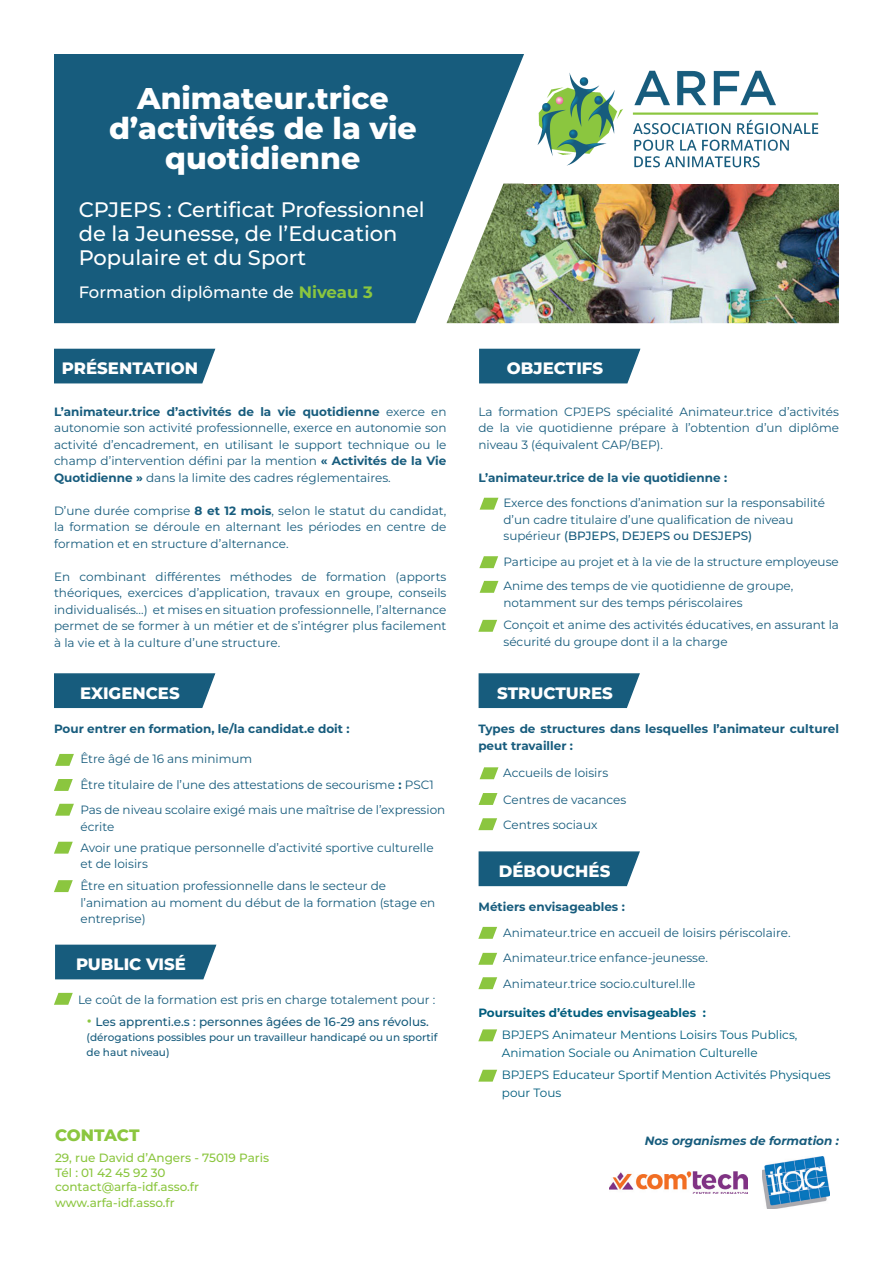
<style>
.page{position:relative;width:893px;height:1263px;background:#fff}
.page>*{position:absolute;margin:0;border:0;box-sizing:border-box;transform-origin:0 0}
.t1{font:800 30px/30px "Montserrat";color:#fff;text-align:center}
.t2{font:500 21px/24px "Montserrat";color:#fff}
.t3{font:800 16.5px "Montserrat";color:#fff}
.t4{font:500 16.5px "Montserrat";color:#fff}
.t5{font:800 16.5px "Montserrat";letter-spacing:-.01em;color:#8bc63f}
.t6{font:12px/16.5px "Montserrat";color:#175c7d}
.t7{font:700 12px/16.5px "Montserrat";color:#175c7d}
.t8{font:12px/18px "Montserrat";color:#005d7d}
.t9{font:500 12px/14.4px "Montserrat";color:#8bc63f}
.t10{font:500 12px "Montserrat";color:#175c7d}
.t11{font:700 12px "Montserrat";color:#005d7d}
.t12{font:italic 700 12px "Montserrat";color:#175c7d}
.t13{font:500 10.5px/15px "Montserrat";color:#175c7d}
.s1{font-weight:700;color:#8bc63f}
.s2{font-weight:700}
.s3{font-weight:500}
.s4{font-size:18px;color:#8bc63f}
</style>
<div class="page">
<img style="left:525px;top:184px;width:314px;height:139px">
<img style="left:537px;top:70px;width:282px;height:98px">
<img style="left:762px;top:1157px;width:68px;height:52px">
<img style="left:609px;top:1172px;width:138px;height:22px">
<svg style="left:54px;top:54px;width:471px;height:270px;background:#2c6984"></svg>
<svg style="left:54px;top:348px;width:162px;height:36px;background:#286886"></svg>
<svg style="left:479px;top:348px;width:162px;height:36px;background:#286886"></svg>
<svg style="left:478px;top:1070px;width:19px;height:12px"></svg>
<svg style="left:480px;top:498px;width:18px;height:12px"></svg>
<svg style="left:479px;top:556px;width:19px;height:12px"></svg>
<svg style="left:480px;top:581px;width:18px;height:12px"></svg>
<svg style="left:478px;top:620px;width:19px;height:12px"></svg>
<svg style="left:54px;top:779px;width:19px;height:12px"></svg>
<svg style="left:55px;top:804px;width:19px;height:12px"></svg>
<svg style="left:55px;top:754px;width:19px;height:12px"></svg>
<svg style="left:480px;top:767px;width:18px;height:12px"></svg>
<svg style="left:54px;top:842px;width:19px;height:12px"></svg>
<svg style="left:54px;top:880px;width:19px;height:12px"></svg>
<svg style="left:478px;top:927px;width:19px;height:12px"></svg>
<svg style="left:478px;top:977px;width:19px;height:12px"></svg>
<svg style="left:479px;top:793px;width:18px;height:12px"></svg>
<svg style="left:478px;top:818px;width:19px;height:12px"></svg>
<svg style="left:54px;top:673px;width:162px;height:36px;background:#286886"></svg>
<svg style="left:478px;top:673px;width:162px;height:36px;background:#286886"></svg>
<svg style="left:55px;top:944px;width:162px;height:36px;background:#286886"></svg>
<svg style="left:478px;top:851px;width:162px;height:36px;background:#286887"></svg>
<svg style="left:478px;top:953px;width:19px;height:12px"></svg>
<svg style="left:54px;top:993px;width:19px;height:12px"></svg>
<svg style="left:478px;top:1029px;width:19px;height:12px"></svg>
<h1 class="t1" style="left:109px;top:82px;width:309px">Animateur.trice d’activités de la vie quotidienne</h1>
<h2 class="t2" style="left:79px;top:197px;width:348px">CPJEPS : Certificat Professionnel de la Jeunesse, de l’Education<br>Populaire et du Sport</h2>
<h3 class="t4" style="left:79px;top:281px;width:296px">Formation diplômante de <span class="s1">Niveau 3</span></h3>
<h3 class="t3" style="left:62px;top:357px;width:137px">PRÉSENTATION</h3>
<h3 class="t3" style="left:507px;top:357px;width:98px">OBJECTIFS</h3>
<p class="t6" style="left:478px;top:403px;width:362px;text-align:justify">La formation CPJEPS spécialité Animateur.trice d’activités de la vie quotidienne prépare à l’obtention d’un diplôme niveau 3 (équivalent CAP/BEP).</p>
<p class="t7" style="left:478px;top:468px;width:250px">L’animateur.trice de la vie quotidienne :</p>
<p class="t6" style="left:54px;top:403px;width:394px;text-align:justify"><span class="s2">L’animateur.trice d’activités de la vie quotidienne</span> exerce en autonomie son activité professionnelle, exerce en autonomie son activité d’encadrement, en utilisant le support technique ou le champ d’intervention défini par la mention <span class="s2">« Activités de la Vie Quotidienne »</span> dans la limite des cadres réglementaires.</p>
<p class="t6" style="left:54px;top:502px;width:394px;text-align:justify">D’une durée comprise <span class="s2">8 et 12 mois</span>, selon le statut du candidat, la formation se déroule en alternant les périodes en centre de formation et en structure d’alternance.</p>
<p class="t6" style="left:54px;top:568px;width:394px;text-align:justify">En combinant différentes méthodes de formation (apports théoriques, exercices d’application, travaux en groupe, conseils individualisés...) et mises en situation professionnelle, l’alternance permet de se former à un métier et de s’intégrer plus facilement à la vie et à la culture d’une structure.</p>
<p class="t6" style="left:503px;top:494px;width:323px">Exerce des fonctions d’animation sur la responsabilité d’un cadre titulaire d’une qualification de niveau supérieur <span class="s3">(BPJEPS, DEJEPS ou DESJEPS)</span></p>
<p class="t6" style="left:503px;top:549px;width:337px;line-height:24.6px">Participe au projet et à la vie de la structure employeuse<br>Anime des temps de vie quotidienne de groupe,</p>
<p class="t6" style="left:503px;top:591px;width:337px;line-height:22.5px">notamment sur des temps périscolaires<br>Conçoit et anime des activités éducatives, en assurant la</p>
<p class="t6" style="left:503px;top:633px;width:226px">sécurité du groupe dont il a la charge</p>
<h3 class="t3" style="left:80px;top:682px;width:101px">EXIGENCES</h3>
<h3 class="t3" style="left:497px;top:682px;width:117px">STRUCTURES</h3>
<p class="t7" style="left:54px;top:720px;width:297px">Pour entrer en formation, le/la candidat.e doit :</p>
<p class="t7" style="left:478px;top:720px;width:362px">Types de structures dans lesquelles l’animateur culturel peut travailler :</p>
<p class="t6" style="left:80px;top:750px;width:173px">Être âgé de 16 ans minimum</p>
<p class="t6" style="left:80px;top:772px;width:366px;line-height:24.8px">Être titulaire de l’une des attestations de secourisme <span class="s2">:</span> PSC1<br>Pas de niveau scolaire exigé mais une maîtrise de l’expression</p>
<p class="t6" style="left:80px;top:818px;width:35px">écrite</p>
<p class="t6" style="left:80px;top:839px;width:355px">Avoir une pratique personnelle d’activité sportive culturelle et de loisirs</p>
<p class="t6" style="left:80px;top:877px;width:356px">Être en situation professionnelle dans le secteur de l’animation au moment du début de la formation (stage en entreprise)</p>
<h3 class="t3" style="left:76px;top:953px;width:111px">PUBLIC VISÉ</h3>
<p class="t6" style="left:78px;top:991px;width:359px">Le coût de la formation est pris en charge totalement pour :</p>
<p class="t10" style="left:87px;top:1014px;width:344px"><span class="s4">•</span> Les apprenti.e.s : personnes âgées de 16-29 ans révolus.</p>
<p class="t13" style="left:87px;top:1029px;width:353px">(dérogations possibles pour un travailleur handicapé ou un sportif de haut niveau)</p>
<h3 class="t5" style="left:55px;top:1124px;width:86px">CONTACT</h3>
<p class="t9" style="left:55px;top:1150px;width:215px">29, rue David d’Angers - 75019 Paris<br>Tél : 01 42 45 92 30 contact@arfa-idf.asso.fr</p>
<p class="t9" style="left:55px;top:1195px;width:121px">www.arfa-idf.asso.fr</p>
<p class="t6" style="left:503px;top:764px;width:106px">Accueils de loisirs</p>
<p class="t6" style="left:503px;top:786px;width:125px;line-height:25.3px">Centres de vacances<br>Centres sociaux</p>
<h3 class="t3" style="left:499px;top:860px;width:113px">DÉBOUCHÉS</h3>
<p class="t7" style="left:479px;top:898px;width:148px">Métiers envisageables :</p>
<p class="t6" style="left:503px;top:924px;width:289px">Animateur.trice en accueil de loisirs périscolaire.</p>
<p class="t6" style="left:503px;top:975px;width:194px">Animateur.trice socio.culturel.lle</p>
<p class="t6" style="left:503px;top:949px;width:206px">Animateur.trice enfance-jeunesse.</p>
<p class="t11" style="left:478px;top:1004px;width:229px">Poursuites d’études envisageables :</p>
<p class="t8" style="left:502px;top:1025px;width:297px">BPJEPS Animateur Mentions Loisirs Tous Publics,<br>Animation Sociale ou Animation Culturelle</p>
<p class="t8" style="left:502px;top:1066px;width:330px">BPJEPS Educateur Sportif Mention Activités Physiques pour Tous</p>
<p class="t12" style="left:645px;top:1132px;width:196px">Nos organismes de formation :</p>
</div>
